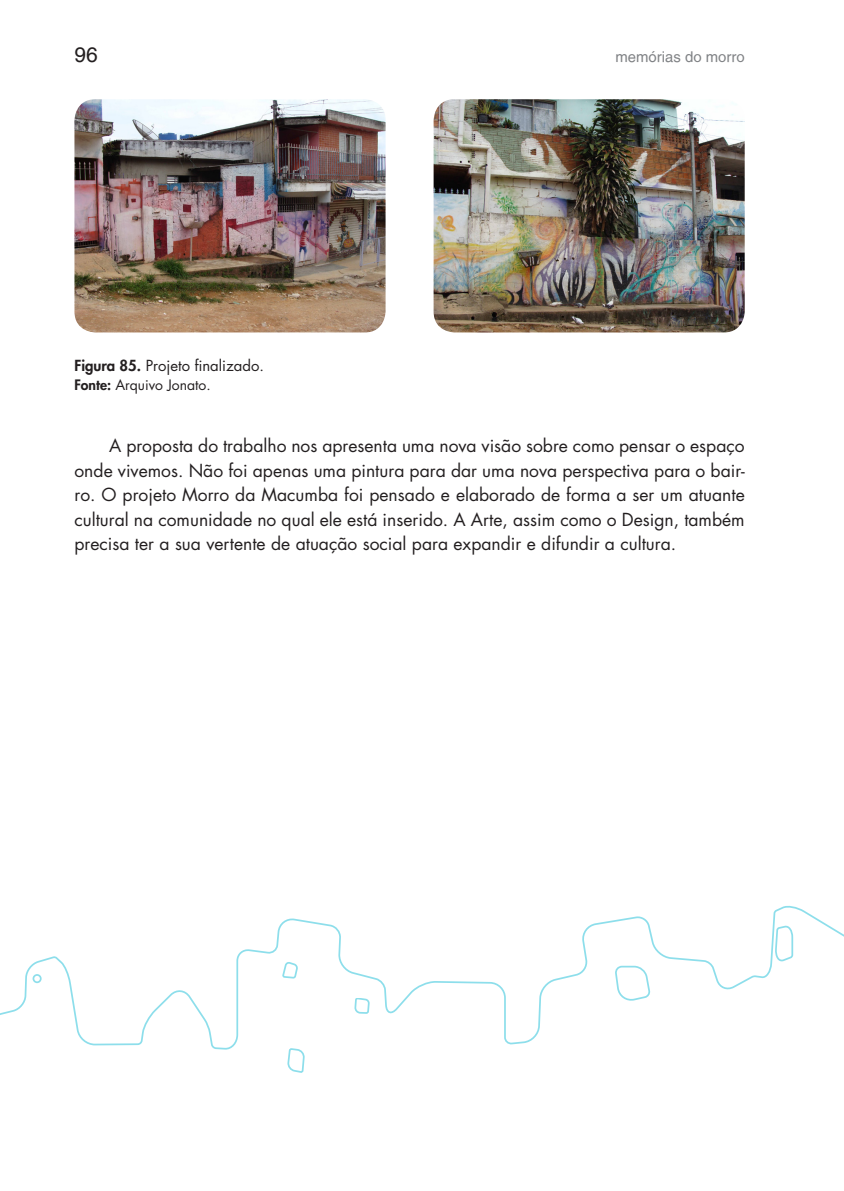
<style>
.page{position:relative;width:844px;height:1191px;background:#fff}
.page>*{position:absolute;margin:0;border:0;box-sizing:border-box;transform-origin:0 0}
.t1{font:21px "Helvetica LT";color:#231f20}
._01_Texto_geral{font:17.5px/24.5px "Futura Std";color:#231f20;text-align:justify}
.legenda_figuras{font:14.88px "Futura Std";color:#231f20}
.t2{font:14.88px "Helvetica LT";color:#808285}
.fonte_imgs{font:14px "Futura Std";color:#231f20}
.s1{font-weight:800}
</style>
<div class="page">
<svg style="left:0;top:905px;width:843px;height:168px"></svg>
<img style="left:74px;top:99px;width:311px;height:233px">
<img style="left:433px;top:99px;width:311px;height:233px">
<p class="t1" style="left:74px;top:43px;width:25px">96</p>
<p class="t2" style="left:615px;top:48px;width:131px">memórias do morro</p>
<p class="legenda_figuras" style="left:74px;top:356px;width:191px"><span class="s1">Figura 85.</span> Projeto finalizado.</p>
<p class="fonte_imgs" style="left:74px;top:376px;width:138px"><span class="s1">Fonte:</span> Arquivo Jonato.</p>
<p class="_01_Texto_geral" style="left:74px;top:434px;width:671px;text-indent:35px">A proposta do trabalho nos apresenta uma nova visão sobre como pensar o espaço onde vivemos. Não foi apenas uma pintura para dar uma nova perspectiva para o bair&shy;ro. O projeto Morro da Macumba foi pensado e elaborado de forma a ser um atuante cultural na comunidade no qual ele está inserido. A Arte, assim como o Design, também precisa ter a sua vertente de atuação social para expandir e difundir a cultura.</p>
</div>
